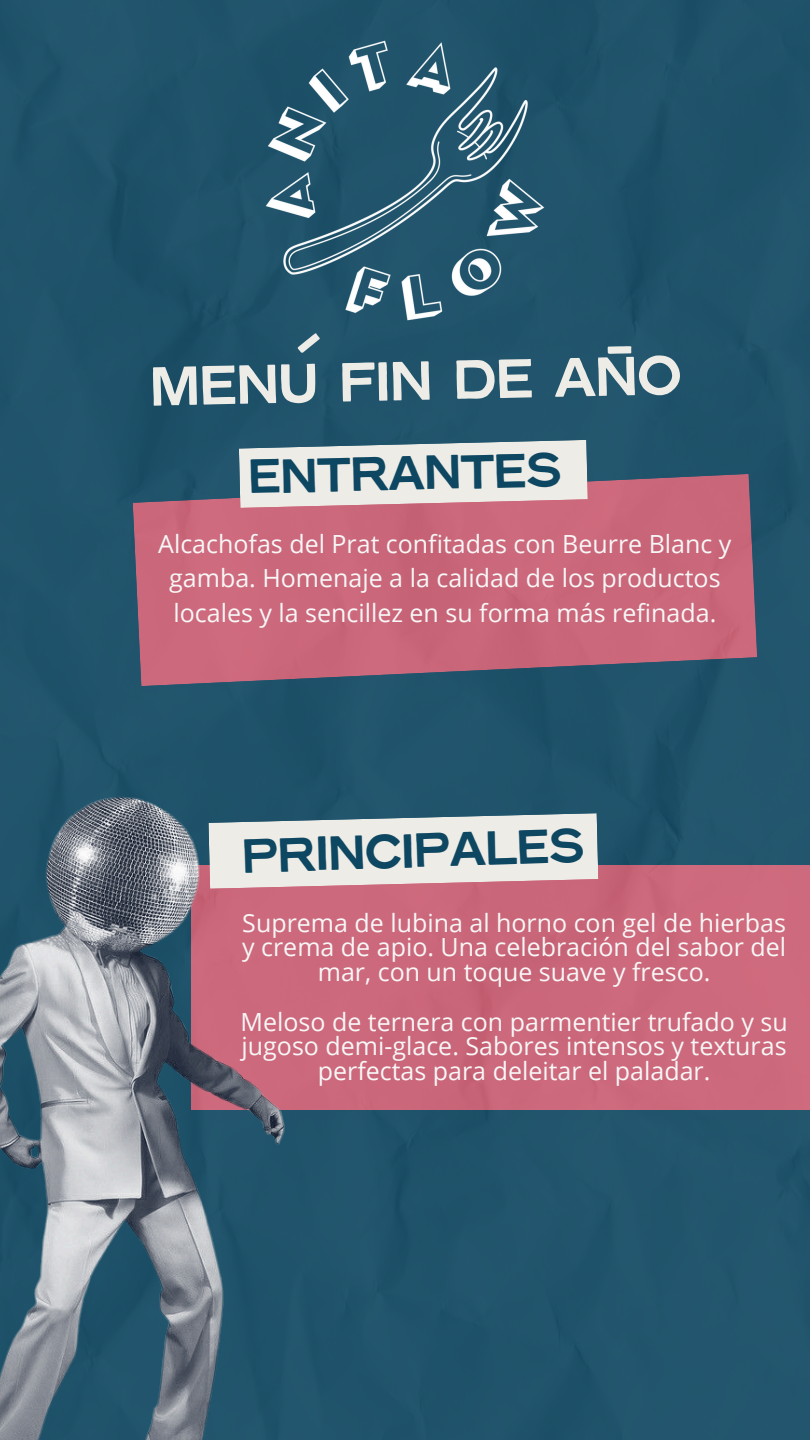
<style>
.page{position:relative;width:810px;height:1440px;background:#fff}
.page>*{position:absolute;margin:0;border:0;box-sizing:border-box;transform-origin:0 0}
.t1{font:700 55px "Hamburg Hand";color:#eeece7}
.t2{font:700 48px "Hamburg Hand";color:#0e4761}
.t3{font:25px/24.8px "Open Sans";color:#f7f7f7;text-align:center}
</style>
<div class="page">
<img style="left:0;top:0;width:810px;height:1440px">
<svg style="left:239px;top:440px;width:349px;height:68px;background:#ddd8d7"></svg>
<svg style="left:312px;top:813px;width:286px;height:76px;background:#e0d8d7"></svg>
<img style="left:233px;top:8px;width:344px;height:344px">
<img style="left:0;top:784px;width:312px;height:656px">
<svg style="left:297px;top:333px;width:23px;height:20px"></svg>
<svg style="left:608px;top:346px;width:24px;height:8px"></svg>
<h2 class="t1" style="left:150px;top:363px;width:533px;rotate:-1deg">MENU FIN DE AÑ O</h2>
<p class="t2" style="left:248px;top:456px;width:315px;rotate:-1deg">ENTRANTES</p>
<p class="t3" style="left:158px;top:526px;width:575px;line-height:34.5px">Alcachofas del Prat confitadas con Beurre Blanc y gamba. Homenaje a la calidad de los productos locales y la sencillez en su forma más refinada.</p>
<h1 class="t2" style="left:242px;top:836px;width:343px;rotate:-2deg">PRINCIPALES</h1>
<p class="t3" style="left:242px;top:909px;width:545px">Suprema de lubina al horno con gel de hierbas y crema de apio. Una celebración del sabor del mar, con un toque suave y fresco.</p>
<p class="t3" style="left:241px;top:1008px;width:549px">Meloso de ternera con parmentier trufado y su jugoso demi-glace. Sabores intensos y texturas perfectas para deleitar el paladar.</p>
</div>
